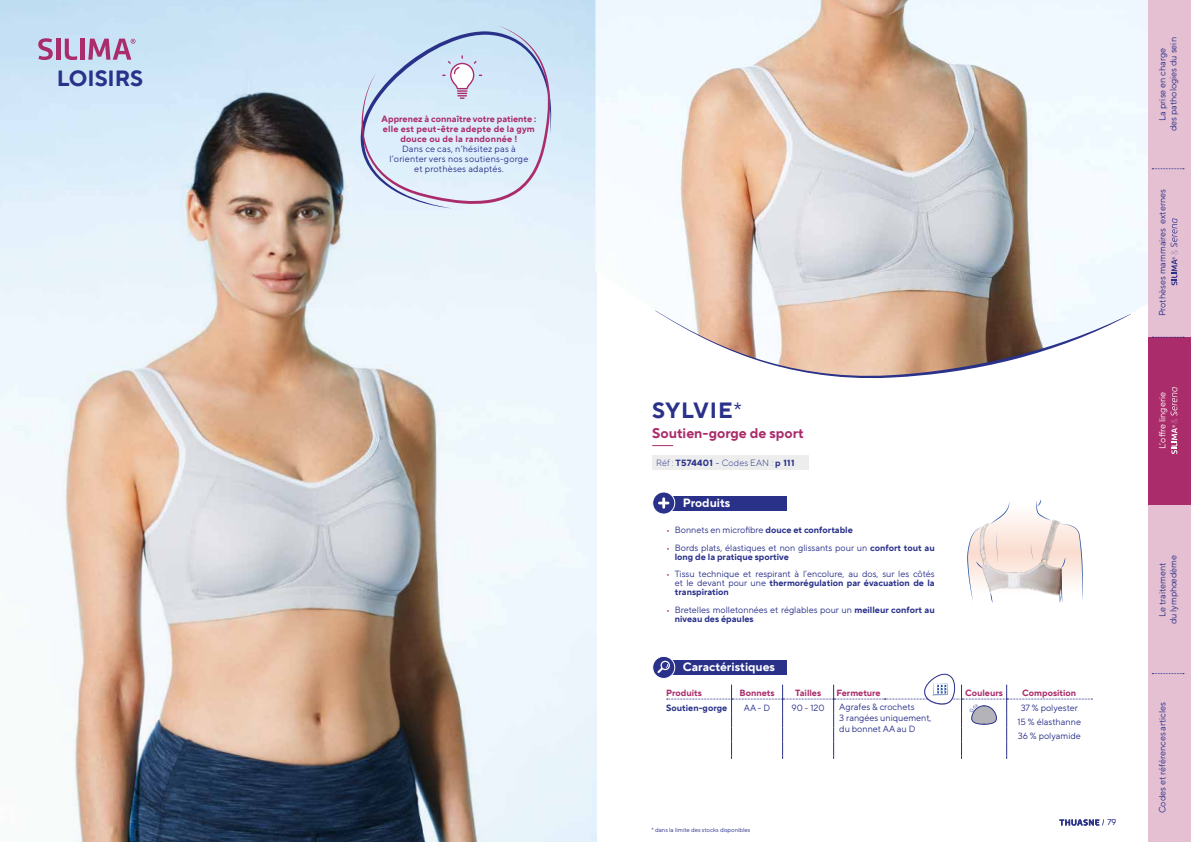
<style>
.page{position:relative;width:1191px;height:842px;background:#fff}
.page>*{position:absolute;margin:0;border:0;box-sizing:border-box;transform-origin:0 0}
.t1{font:700 22px "TT Norms Pro";color:#2a3189}
.t2{font:700 14px "TT Norms Pro";color:#aa2c6a}
.t3{font:700 12px "TT Norms Pro";color:#fff}
.t4{font:9px/9px "TT Norms Pro";color:#2a3189}
.t5{font:700 9px/10px "TT Norms Pro";letter-spacing:.02em;color:#aa2c6a;text-align:center}
.t6{font:9px/10px "TT Norms Pro";letter-spacing:.02em;color:#2a3189;text-align:center}
.t7{font:700 9px "TT Norms Pro";color:#aa2c6a}
.t8{font:300 9px "TT Norms Pro";letter-spacing:.01em;color:#2a3189}
.t9{font:9px "TT Norms Pro";color:#fff}
.t10{font:700 9px "TT Norms Pro";color:#2a3189}
.t11{font:300 8.4px "TT Norms Pro";color:#2a3189}
.t12{font:6px "TT Norms Pro";color:#2a3189}
.t13{font:3.8px "TT Norms Pro";color:#fff}
.t14{font:3.8px "TT Norms Pro";color:#2a3189}
.s1{font-weight:400}
.s2{font-weight:700}
.s3{color:#aa2c6a}
</style>
<div class="page">
<img style="left:0;top:0;width:596px;height:842px">
<img style="left:595px;top:0;width:553px;height:378px">
<svg style="left:360px;top:26px;width:191px;height:182px"></svg>
<img style="left:967px;top:500px;width:116px;height:103px">
<svg style="left:652px;top:445px;width:21px;height:1px"></svg>
<div style="left:652px;top:456px;width:156px;height:14px;background:#ededed"></div>
<div style="left:664px;top:496px;width:122px;height:14px;background:#2a3189"></div>
<svg style="left:652px;top:492px;width:23px;height:22px"></svg>
<div style="left:652px;top:491px;width:23px;height:23px;border:1px solid #fff;border-radius:50%"></div>
<svg style="left:658px;top:497px;width:11px;height:12px"></svg>
<svg style="left:652px;top:656px;width:23px;height:22px"></svg>
<div style="left:652px;top:656px;width:23px;height:23px;border:1px solid #fff;border-radius:50%"></div>
<svg style="left:655px;top:310px;width:475px;height:68px"></svg>
<div style="left:1148px;top:0;width:43px;height:168px;background:#e5c0d2"></div>
<div style="left:1148px;top:505px;width:43px;height:169px;background:#e5c0d2"></div>
<div style="left:1148px;top:337px;width:43px;height:168px;background:#aa2c6a"></div>
<div style="left:1148px;top:674px;width:43px;height:168px;background:#e5c0d2"></div>
<svg style="left:1170px;top:387px;width:7px;height:67px"></svg>
<svg style="left:1152px;top:673px;width:32px;height:1px"></svg>
<svg style="left:1059px;top:819px;width:44px;height:7px"></svg>
<div style="left:1148px;top:167px;width:43px;height:170px;background:#e5c0d2"></div>
<svg style="left:1152px;top:168px;width:32px;height:1px"></svg>
<svg style="left:1152px;top:337px;width:32px;height:1px"></svg>
<svg style="left:1170px;top:218px;width:7px;height:67px"></svg>
<svg style="left:38px;top:38px;width:15px;height:22px"></svg>
<div style="left:56px;top:39px;width:5px;height:21px;background:#aa2c6a"></div>
<svg style="left:65px;top:39px;width:12px;height:21px"></svg>
<div style="left:80px;top:39px;width:5px;height:21px;background:#aa2c6a"></div>
<svg style="left:88px;top:39px;width:47px;height:21px"></svg>
<svg style="left:657px;top:660px;width:435px;height:99px"></svg>
<h1 class="t1" style="left:57px;top:62px;width:88px">LOISIRS</h1>
<p class="t5" style="left:382px;top:113px;width:156px">Apprenez à connaître votre patiente : elle est peut-être adepte de la gym douce ou de la randonnée !</p>
<p class="t6" style="left:389px;top:143px;width:140px">Dans ce cas, n’hésitez pas à l’orienter vers nos soutiens-gorge et prothèses adaptés.</p>
<h1 class="t1" style="left:652px;top:394px;width:91px">SYLVIE<span class="s1">*</span></h1>
<h2 class="t2" style="left:652px;top:422px;width:153px">Soutien-gorge de sport</h2>
<p class="t8" style="left:656px;top:456px;width:140px">Réf : <span class="s2">T574401</span> <span class="s1">-</span> Codes EAN : <span class="s2">p 111</span></p>
<h3 class="t3" style="left:683px;top:493px;width:49px">Produits</h3>
<p class="t4" style="left:666px;top:525px;width:188px"><span class="s3">•</span> Bonnets en microfibre <span class="s2">douce et confortable</span></p>
<p class="t4" style="left:675px;top:542px;width:261px;text-indent:-9px"><span class="s3">•</span> Bords plats, élastiques et non glissants pour un <span class="s2">confort tout au long de la pratique sportive</span></p>
<p class="t4" style="left:675px;top:569px;width:261px;text-align:justify;text-indent:-9px"><span class="s3">•</span> Tissu technique et respirant à l’encolure, au dos, sur les côtés et le devant pour une <span class="s2">thermorégulation par évacuation de la transpiration</span></p>
<p class="t4" style="left:675px;top:604px;width:261px;text-indent:-9px"><span class="s3">•</span> Bretelles molletonnées et réglables pour un <span class="s2">meilleur confort au niveau des épaules</span></p>
<h3 class="t3" style="left:683px;top:658px;width:94px">Caractéristiques</h3>
<p class="t7" style="left:666px;top:686px;width:37px">Produits</p>
<p class="t7" style="left:739px;top:686px;width:37px">Bonnets</p>
<p class="t7" style="left:795px;top:686px;width:28px">Tailles</p>
<p class="t7" style="left:836px;top:686px;width:46px">Fermeture</p>
<p class="t7" style="left:965px;top:686px;width:39px">Couleurs</p>
<p class="t7" style="left:1022px;top:686px;width:55px">Composition</p>
<p class="t10" style="left:666px;top:701px;width:62px">Soutien-gorge</p>
<p class="t4" style="left:744px;top:702px;width:28px">AA - D</p>
<p class="t4" style="left:791px;top:702px;width:34px">90 - 120</p>
<p class="t4" style="left:839px;top:701px;width:94px;line-height:11px">Agrafes &amp; crochets<br>3 rangées uniquement, du bonnet AA au D</p>
<p class="t4" style="left:1017px;top:700px;width:65px;line-height:14.1px;text-align:center">37 % polyester<br>15 % élasthanne<br>36 % polyamide</p>
<p class="t12" style="left:651px;top:825px;width:100px">* dans la limite des stocks disponibles</p>
<p class="t11" style="left:1107px;top:816px;width:10px">79</p>
<p class="t4" style="left:1156px;top:131px;width:95px;line-height:10.8px;text-align:center;rotate:-90deg">La prise en charge<br>des pathologies du sein</p>
<p class="t4" style="left:1157px;top:316px;width:129px;rotate:-90deg">Prothèses mammaires externes</p>
<p class="t14" style="left:1171px;top:260px;width:5px;rotate:-90deg">®</p>
<p class="t9" style="left:1155px;top:449px;width:58px;rotate:-90deg">L’offre lingerie</p>
<p class="t13" style="left:1171px;top:428px;width:5px;rotate:-90deg">®</p>
<p class="t4" style="left:1156px;top:624px;width:71px;line-height:10.8px;text-align:center;rotate:-90deg">Le traitement<br>du lymphœdème</p>
<p class="t4" style="left:1157px;top:813px;width:113px;rotate:-90deg">Codes et références articles</p>
</div>
